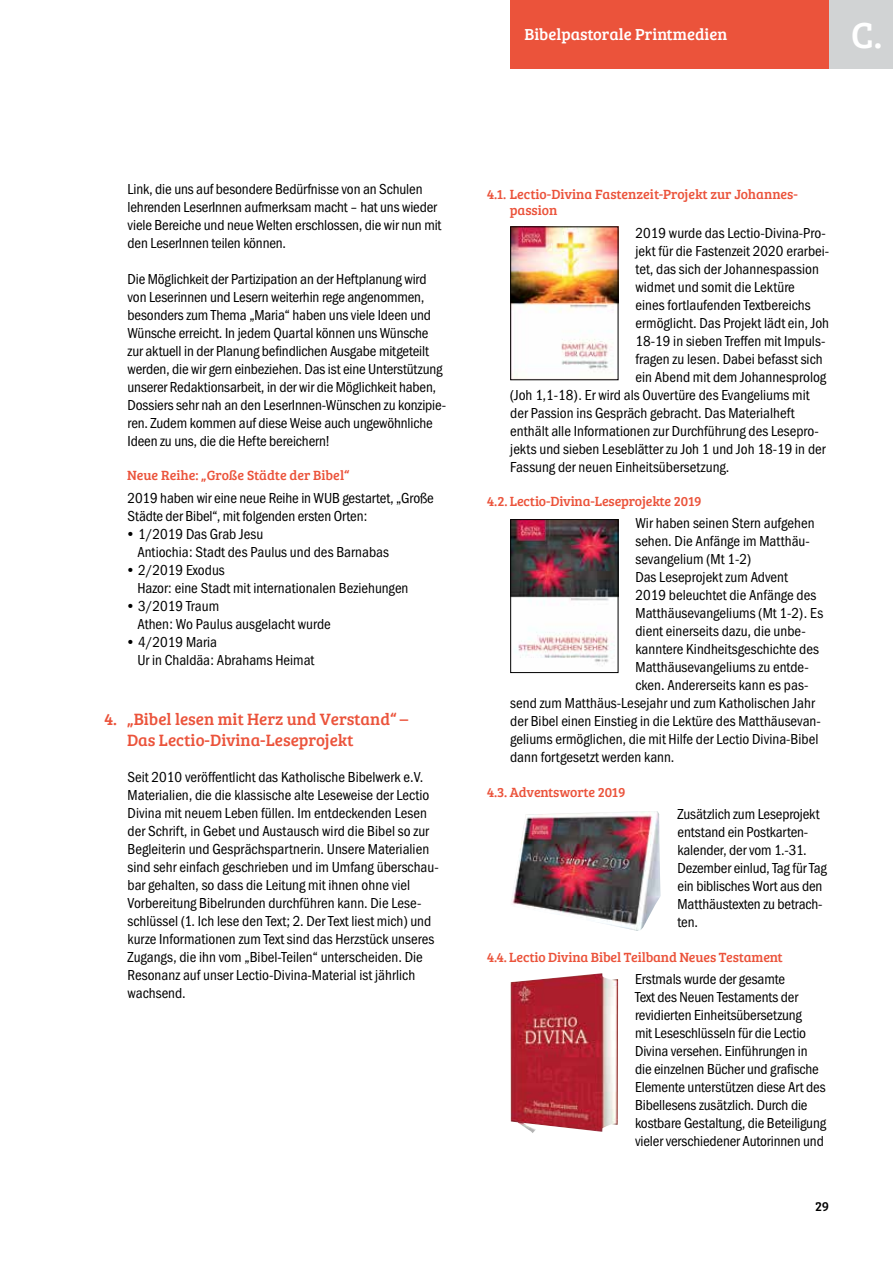
<style>
.page{position:relative;width:893px;height:1263px;background:#fff}
.page>*{position:absolute;margin:0;border:0;box-sizing:border-box;transform-origin:0 0}
.t1{font:37.5px "Bree Serif";color:#fff}
.t2{font:16.95px/21px "Bree Serif";color:#eb533b}
.t3{font:16.5px "Bree Serif";color:#fff}
.t4{font:15px/18px "Franklin Gothic URW Con Boo";color:#000}
.t5{font:13.8px/16.5px "Bree Serif";letter-spacing:-.01em;color:#eb533b}
.t6{font:13.5px "Bree Serif";color:#000}
</style>
<div class="page">
<div style="left:510px;top:0;width:383px;height:68px;background:#eb533b"></div>
<div style="left:829px;top:0;width:64px;height:68px;background:#d1d3d4"></div>
<img style="left:512px;top:228px;width:104px;height:150px">
<div style="left:510px;top:226px;width:108px;height:154px;border:1px solid #000"></div>
<img style="left:512px;top:521px;width:104px;height:143px">
<div style="left:510px;top:519px;width:108px;height:154px;border:1px solid #000"></div>
<img style="left:511px;top:973px;width:107px;height:160px">
<img style="left:512px;top:811px;width:148px;height:120px">
<p class="t3" style="left:524px;top:22px;width:204px">Bibelpastorale Printmedien</p>
<p class="t3" style="left:524px;top:22px;width:81px">xxxxxxxxx</p>
<h1 class="t1" style="left:851px;top:8px;width:33px">C.</h1>
<h1 class="t1" style="left:851px;top:8px;width:25px">X</h1>
<p class="t4" style="left:128px;top:180px;width:315px">Link, die uns auf besondere Bedürfnisse von an Schulen lehrenden LeserInnen aufmerksam macht – hat uns wieder viele Bereiche und neue Welten erschlossen, die wir nun mit den LeserInnen teilen können.</p>
<p class="t4" style="left:128px;top:270px;width:320px">Die Möglichkeit der Partizipation an der Heftplanung wird von Leserinnen und Lesern weiterhin rege angenommen, besonders zum Thema „Maria“ haben uns viele Ideen und Wünsche erreicht. In jedem Quartal können uns Wünsche zur aktuell in der Planung befindlichen Ausgabe mitgeteilt werden, die wir gern einbeziehen. Das ist eine Unterstützung unserer Redaktionsarbeit, in der wir die Möglichkeit haben, Dossiers sehr nah an den LeserInnen-Wünschen zu konzipie&shy;ren. Zudem kommen auf diese Weise auch ungewöhnliche Ideen zu uns, die die Hefte bereichern!</p>
<p class="t5" style="left:127px;top:467px;width:224px">Neue Reihe: „Große Städte der Bibel“</p>
<p class="t4" style="left:128px;top:488px;width:308px">2019 haben wir eine neue Reihe in WUB gestartet, „Große<br>Städte der Bibel“, mit folgenden ersten Orten:</p>
<p class="t4" style="left:137px;top:524px;width:253px;text-indent:-12px">• 1/2019 Das Grab Jesu<br>Antiochia: Stadt des Paulus und des Barnabas</p>
<p class="t4" style="left:137px;top:560px;width:273px;text-indent:-12px">• 2/2019 Exodus<br>Hazor: eine Stadt mit internationalen Beziehungen</p>
<p class="t4" style="left:137px;top:596px;width:195px;text-indent:-12px">• 3/2019 Traum<br>Athen: Wo Paulus ausgelacht wurde</p>
<p class="t4" style="left:137px;top:632px;width:179px;text-indent:-12px">• 4/2019 Maria<br>Ur in Chaldäa: Abrahams Heimat</p>
<p class="t2" style="left:127px;top:707px;width:283px;text-indent:-23px">4. „Bibel lesen mit Herz und Verstand“ –<br>Das Lectio-Divina-Leseprojekt</p>
<p class="t4" style="left:128px;top:767px;width:313px">Seit 2010 veröffentlicht das Katholische Bibelwerk e.V.<br>Materialien, die die klassische alte Leseweise der Lectio Divina mit neuem Leben füllen. Im entdeckenden Lesen der Schrift, in Gebet und Austausch wird die Bibel so zur Begleiterin und Gesprächspartnerin. Unsere Materialien sind sehr einfach geschrieben und im Umfang überschau&shy;bar gehalten, so dass die Leitung mit ihnen ohne viel Vorbereitung Bibelrunden durchführen kann. Die Lese&shy;schlüssel (1. Ich lese den Text; 2. Der Text liest mich) und kurze Informationen zum Text sind das Herzstück unseres Zugangs, die ihn vom „Bibel-Teilen“ unterscheiden. Die Resonanz auf unser Lectio-Divina-Material ist jährlich wachsend.</p>
<p class="t5" style="left:510px;top:185px;width:290px;text-indent:-23px">4.1. Lectio-Divina Fastenzeit-Projekt zur Johannes&shy;passion</p>
<p class="t4" style="left:635px;top:223px;width:192px">2019 wurde das Lectio-Divina-Pro-</p>
<p class="t4" style="left:635px;top:241px;width:195px">jekt für die Fastenzeit 2020 erarbei-</p>
<p class="t4" style="left:635px;top:259px;width:185px">tet, das sich der Johannespassion</p>
<p class="t4" style="left:635px;top:277px;width:161px">widmet und somit die Lektüre</p>
<p class="t4" style="left:635px;top:295px;width:177px">eines fortlaufenden Textbereichs</p>
<p class="t4" style="left:635px;top:313px;width:195px">ermöglicht. Das Projekt lädt ein, Joh</p>
<p class="t4" style="left:635px;top:331px;width:191px">18-19 in sieben Treffen mit Impuls-</p>
<p class="t4" style="left:635px;top:349px;width:189px">fragen zu lesen. Dabei befasst sich</p>
<p class="t4" style="left:635px;top:367px;width:192px">ein Abend mit dem Johannesprolog</p>
<p class="t4" style="left:510px;top:385px;width:301px">(Joh 1,1-18). Er wird als Ouvertüre des Evangeliums mit</p>
<p class="t4" style="left:510px;top:403px;width:286px">der Passion ins Gespräch gebracht. Das Materialheft</p>
<p class="t4" style="left:510px;top:421px;width:310px">enthält alle Informationen zur Durchführung des Lesepro-</p>
<p class="t4" style="left:510px;top:439px;width:317px">jekts und sieben Leseblätter zu Joh 1 und Joh 18-19 in der</p>
<p class="t4" style="left:510px;top:457px;width:221px">Fassung der neuen Einheitsübersetzung.</p>
<p class="t5" style="left:487px;top:492px;width:216px">4.2. Lectio-Divina-Leseprojekte 2019</p>
<p class="t4" style="left:635px;top:514px;width:181px">Wir haben seinen Stern aufgehen</p>
<p class="t4" style="left:635px;top:532px;width:176px">sehen. Die Anfänge im Matthäu-</p>
<p class="t4" style="left:635px;top:550px;width:117px">sevangelium (Mt 1-2)</p>
<p class="t4" style="left:635px;top:568px;width:154px">Das Leseprojekt zum Advent</p>
<p class="t4" style="left:635px;top:586px;width:182px">2019 beleuchtet die Anfänge des</p>
<p class="t4" style="left:635px;top:604px;width:189px">Matthäusevangeliums (Mt 1-2). Es</p>
<p class="t4" style="left:635px;top:622px;width:172px">dient einerseits dazu, die unbe-</p>
<p class="t4" style="left:635px;top:640px;width:185px">kanntere Kindheitsgeschichte des</p>
<p class="t4" style="left:635px;top:658px;width:175px">Matthäusevangeliums zu entde-</p>
<p class="t4" style="left:635px;top:676px;width:174px">cken. Andererseits kann es pas-</p>
<p class="t4" style="left:510px;top:694px;width:306px">send zum Matthäus-Lesejahr und zum Katholischen Jahr</p>
<p class="t4" style="left:510px;top:712px;width:312px">der Bibel einen Einstieg in die Lektüre des Matthäusevan-</p>
<p class="t4" style="left:510px;top:730px;width:310px">geliums ermöglichen, die mit Hilfe der Lectio Divina-Bibel</p>
<p class="t4" style="left:510px;top:748px;width:166px">dann fortgesetzt werden kann.</p>
<p class="t5" style="left:487px;top:783px;width:140px">4.3. Adventsworte 2019</p>
<p class="t4" style="left:678px;top:805px;width:151px">Zusätzlich zum Leseprojekt entstand ein Postkarten&shy;kalender, der vom 1.-31.<br>Dezember einlud, Tag für Tag ein biblisches Wort aus den<br>Matthäustexten zu betrach&shy;ten.</p>
<p class="t5" style="left:487px;top:948px;width:297px">4.4. Lectio Divina Bibel Teilband Neues Testament</p>
<p class="t4" style="left:635px;top:970px;width:192px">Erstmals wurde der gesamte<br>Text des Neuen Testaments der revidierten Einheitsübersetzung<br>mit Leseschlüsseln für die Lectio Divina versehen. Einführungen in die einzelnen Bücher und grafische Elemente unterstützen diese Art des Bibellesens zusätzlich. Durch die kostbare Gestaltung, die Beteiligung vieler verschiedener Autorinnen und</p>
<p class="t6" style="left:815px;top:1196px;width:16px">29</p>
</div>
